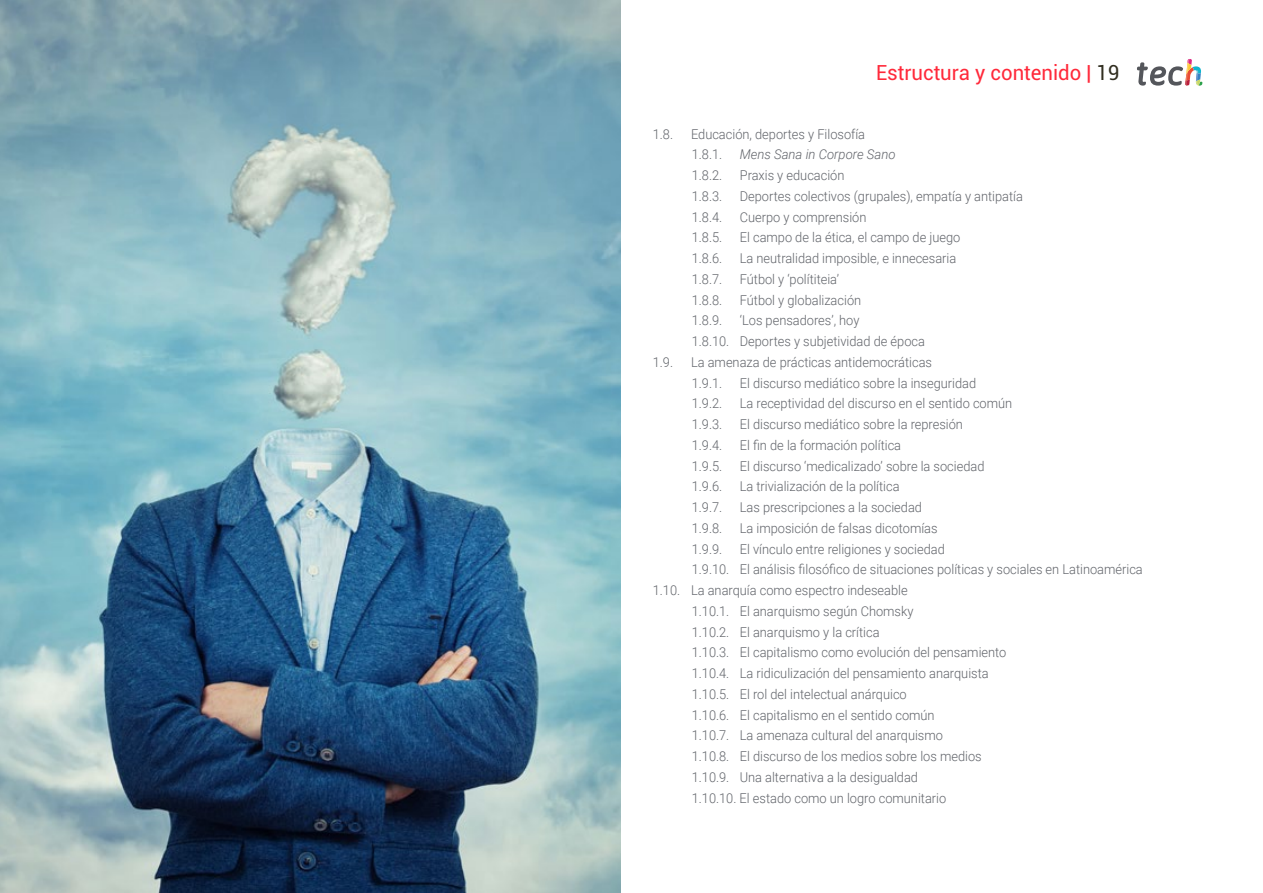
<style>
.page{position:relative;width:1263px;height:893px;background:#fff}
.page>*{position:absolute;margin:0;border:0;box-sizing:border-box;transform-origin:0 0}
.t1{font:21px "Roboto";color:#ff293a}
.t2{font:300 13.5px/20.7px "Roboto";color:#61646a;scale:.95 1}
.t3{font:italic 300 13.5px "Roboto";color:#61646a}
.s1{color:#312e20}
</style>
<div class="page">
<img style="left:0;top:0;width:621px;height:893px">
<svg style="left:1137px;top:59px;width:65px;height:27px"></svg>
<h1 class="t1" style="left:876px;top:57px;width:245px">Estructura y contenido | <span class="s1">19</span></h1>
<p class="t2" style="left:653px;top:123px;width:23px">1.8.</p>
<p class="t2" style="left:691px;top:123px;width:185px">Educación, deportes y Filosofía<br>1.8.1.</p>
<p class="t3" style="left:740px;top:145px;width:157px">Mens Sana in Corpore Sano</p>
<p class="t2" style="left:692px;top:165px;width:34px">1.8.2.</p>
<p class="t2" style="left:740px;top:165px;width:112px">Praxis y educación</p>
<p class="t2" style="left:692px;top:185px;width:34px">1.8.3.</p>
<p class="t2" style="left:740px;top:185px;width:300px">Deportes colectivos (grupales), empatía y antipatía</p>
<p class="t2" style="left:692px;top:206px;width:34px">1.8.4.</p>
<p class="t2" style="left:740px;top:206px;width:135px">Cuerpo y comprensión</p>
<p class="t2" style="left:692px;top:227px;width:34px">1.8.5.</p>
<p class="t2" style="left:740px;top:227px;width:234px">El campo de la ética, el campo de juego</p>
<p class="t2" style="left:692px;top:248px;width:34px">1.8.6.</p>
<p class="t2" style="left:740px;top:248px;width:229px">La neutralidad imposible, e innecesaria</p>
<p class="t2" style="left:692px;top:268px;width:34px">1.8.7.</p>
<p class="t2" style="left:740px;top:268px;width:106px">Fútbol y ‘polítiteia’</p>
<p class="t2" style="left:692px;top:289px;width:34px">1.8.8.</p>
<p class="t2" style="left:740px;top:289px;width:129px">Fútbol y globalización</p>
<p class="t2" style="left:692px;top:310px;width:34px">1.8.9.</p>
<p class="t2" style="left:692px;top:310px;width:247px;text-indent:48px">‘Los pensadores’, hoy<br>1.8.10. Deportes y subjetividad de época</p>
<p class="t2" style="left:653px;top:351px;width:23px">1.9.</p>
<p class="t2" style="left:691px;top:351px;width:255px">La amenaza de prácticas antidemocráticas<br>1.9.1.</p>
<p class="t2" style="left:740px;top:372px;width:250px">El discurso mediático sobre la inseguridad</p>
<p class="t2" style="left:692px;top:393px;width:34px">1.9.2.</p>
<p class="t2" style="left:740px;top:393px;width:288px">La receptividad del discurso en el sentido común</p>
<p class="t2" style="left:692px;top:414px;width:34px">1.9.3.</p>
<p class="t2" style="left:740px;top:414px;width:236px">El discurso mediático sobre la represión</p>
<p class="t2" style="left:692px;top:434px;width:34px">1.9.4.</p>
<p class="t2" style="left:740px;top:434px;width:171px">El fin de la formación política</p>
<p class="t2" style="left:692px;top:455px;width:34px">1.9.5.</p>
<p class="t2" style="left:740px;top:455px;width:259px">El discurso ‘medicalizado’ sobre la sociedad</p>
<p class="t2" style="left:692px;top:476px;width:34px">1.9.6.</p>
<p class="t2" style="left:740px;top:476px;width:170px">La trivialización de la política</p>
<p class="t2" style="left:692px;top:497px;width:34px">1.9.7.</p>
<p class="t2" style="left:740px;top:497px;width:193px">Las prescripciones a la sociedad</p>
<p class="t2" style="left:692px;top:517px;width:34px">1.9.8.</p>
<p class="t2" style="left:740px;top:517px;width:210px">La imposición de falsas dicotomías</p>
<p class="t2" style="left:692px;top:538px;width:34px">1.9.9.</p>
<p class="t2" style="left:740px;top:538px;width:217px">El vínculo entre religiones y sociedad</p>
<p class="t2" style="left:692px;top:559px;width:476px">1.9.10. El análisis filosófico de situaciones políticas y sociales en Latinoamérica</p>
<p class="t2" style="left:653px;top:580px;width:270px">1.10. La anarquía como espectro indeseable</p>
<p class="t2" style="left:692px;top:600px;width:235px">1.10.1. El anarquismo según Chomsky</p>
<p class="t2" style="left:692px;top:621px;width:199px">1.10.2. El anarquismo y la crítica</p>
<p class="t2" style="left:692px;top:642px;width:333px">1.10.3. El capitalismo como evolución del pensamiento</p>
<p class="t2" style="left:692px;top:663px;width:314px">1.10.4. La ridiculización del pensamiento anarquista</p>
<p class="t2" style="left:692px;top:683px;width:228px">1.10.5. El rol del intelectual anárquico</p>
<p class="t2" style="left:692px;top:704px;width:257px">1.10.6. El capitalismo en el sentido común</p>
<p class="t2" style="left:692px;top:725px;width:266px">1.10.7. La amenaza cultural del anarquismo</p>
<p class="t2" style="left:692px;top:746px;width:307px">1.10.8. El discurso de los medios sobre los medios</p>
<p class="t2" style="left:692px;top:766px;width:240px">1.10.9. Una alternativa a la desigualdad</p>
<p class="t2" style="left:692px;top:787px;width:269px">1.10.10. El estado como un logro comunitario</p>
</div>
